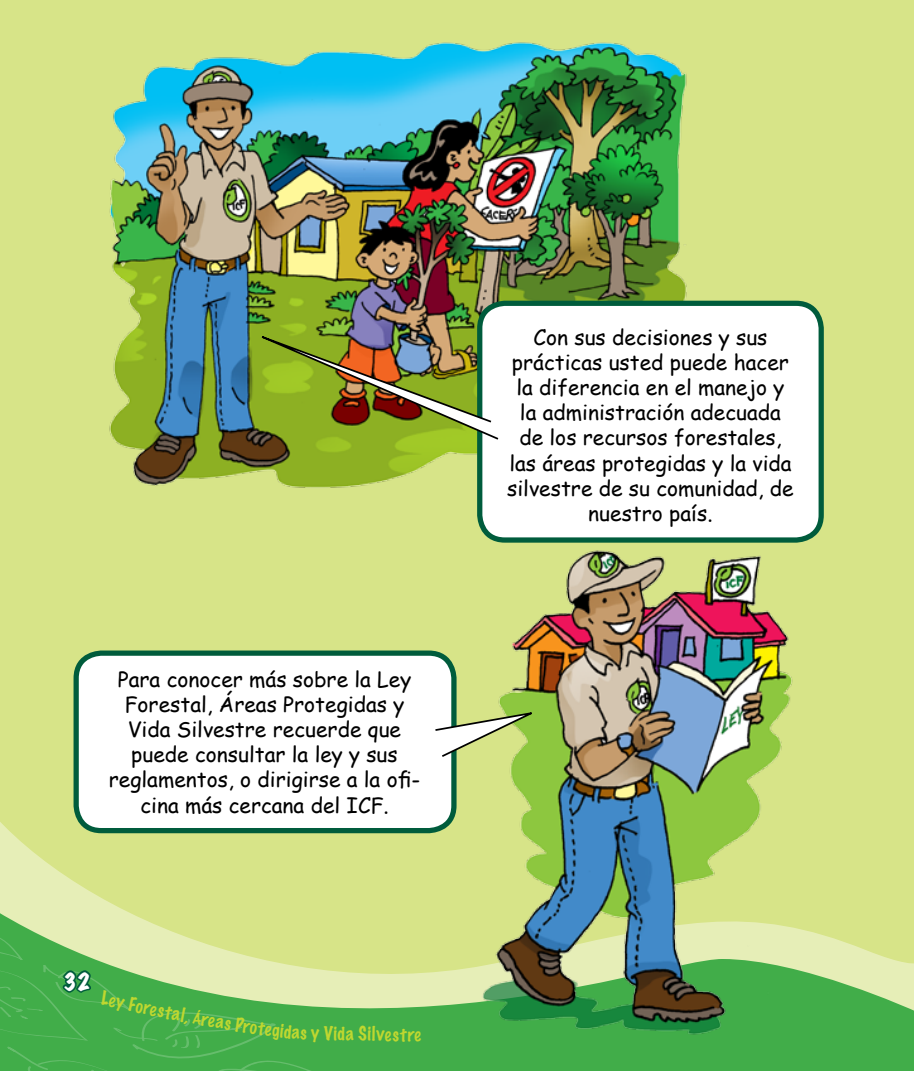
<style>
.page{position:relative;width:914px;height:1071px;background:#fff}
.page>*{position:absolute;margin:0;border:0;box-sizing:border-box;transform-origin:0 0}
.t1{font:21px/25.2px "Comic Sans MS";color:#000;text-align:center}
.t2{font:expanded 21px "Marker Felt";color:#fff}
.t3{font:100 17.5px "Marker Felt";color:#bfd730}
</style>
<div class="page">
<div style="left:0;top:0;width:914px;height:782px;background:#d7e488"></div>
<svg style="left:0;top:782px;width:914px;height:110px;background:#d7e48a"></svg>
<svg style="left:0;top:892px;width:914px;height:179px;background:#9dcf78"></svg>
<img style="left:103px;top:18px;width:591px;height:481px">
<div style="left:76px;top:653px;width:378px;height:178px;background:#fff;border-radius:25px"></div>
<div style="left:73px;top:651px;width:383px;height:182px;border:5px solid #005c3c;border-radius:25px"></div>
<div style="left:479px;top:303px;width:342px;height:237px;background:#fff;border-radius:25px"></div>
<div style="left:477px;top:301px;width:346px;height:242px;border:5px solid #005c3c;border-radius:25px"></div>
<img style="left:477px;top:521px;width:317px;height:523px">
<svg style="left:435px;top:709px;width:108px;height:50px"></svg>
<img style="left:201px;top:312px;width:298px;height:129px">
<svg style="left:0;top:929px;width:349px;height:142px;background:#78c26b"></svg>
<p class="t1" style="left:109px;top:666px;width:313px">Para conocer más sobre la Ley<br>Forestal, Áreas Protegidas y<br>Vida Silvestre recuerde que puede consultar la ley y sus reglamentos, o dirigirse a la ofi&shy;cina más cercana del ICF.</p>
<p class="t2" style="left:63px;top:966px;width:29px">32</p>
<p class="t3" style="left:112px;top:988px;width:50px;rotate:12deg">ey Fore</p>
<p class="t3" style="left:160px;top:998px;width:46px;rotate:11deg">stal, Á</p>
<p class="t3" style="left:204px;top:1007px;width:31px;rotate:10deg">reas</p>
<p class="t3" style="left:311px;top:1021px;width:10px">y</p>
<p class="t3" style="left:324px;top:1021px;width:99px;rotate:1deg">Vida Silvestre</p>
<p class="t1" style="left:507px;top:324px;width:288px">Con sus decisiones y sus prácticas usted puede hacer la diferencia en el manejo y la administración adecuada de los recursos forestales, las áreas protegidas y la vida silvestre de su comunidad, de nuestro país.</p>
</div>
